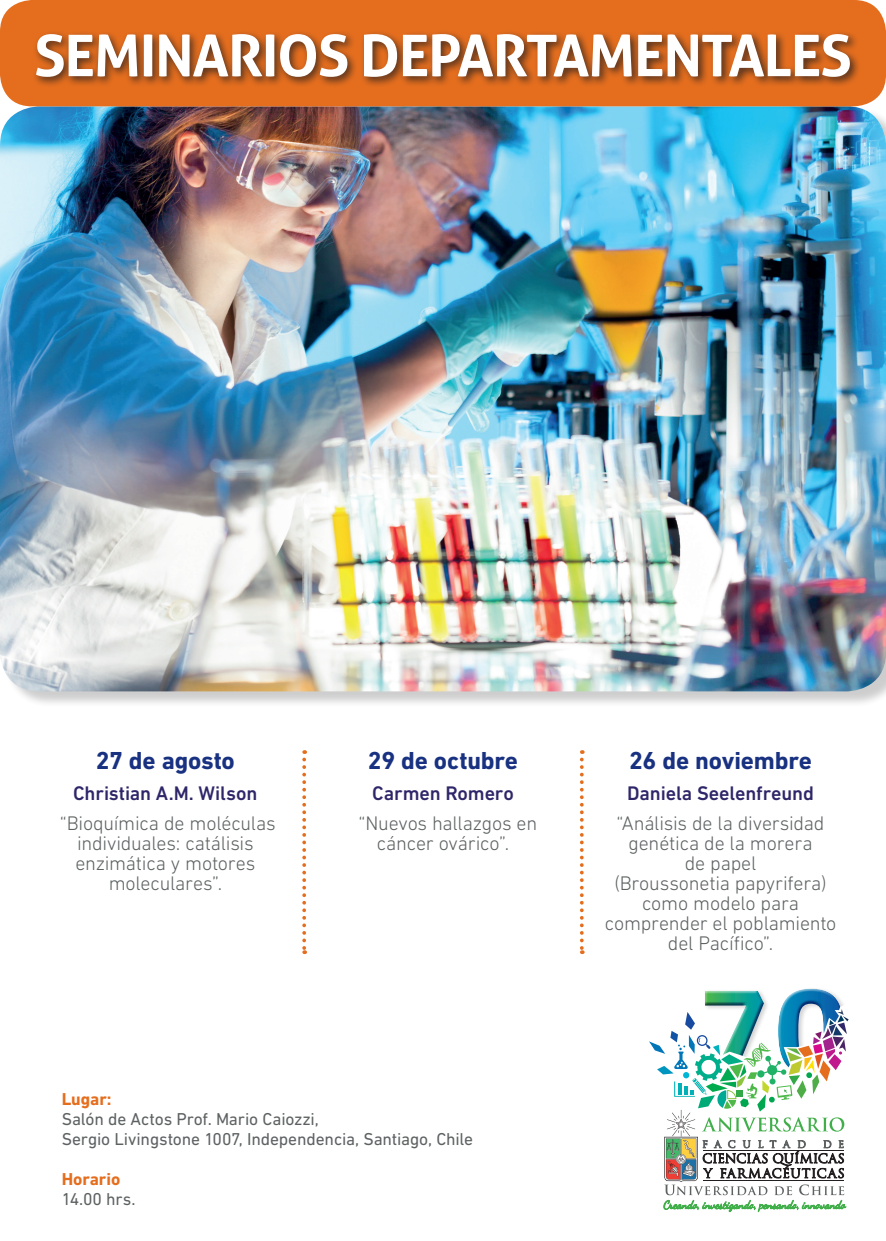
<style>
.page{position:relative;width:886px;height:1241px;background:#fff}
.page>*{position:absolute;margin:0;border:0;box-sizing:border-box;transform-origin:0 0}
.t1{font:700 57.5px "Aller";letter-spacing:-.02em;color:#fff}
.t2{font:700 25px "DIN Next LT Pro";letter-spacing:-.005em;color:#183181}
.t3{font:300 20px/20px "DIN Next LT Pro";letter-spacing:-.01em;color:#5d6162;text-align:center}
.t4{font:500 20px "DIN Next LT Pro";letter-spacing:-.005em;color:#2e2669}
.t5{font:17.5px/20px "DIN Next LT Pro";letter-spacing:-.01em;color:#5d6162}
.t6{font:700 17.5px "DIN Next LT Pro";letter-spacing:-.005em;color:#e56e1e}
</style>
<div class="page">
<div style="left:3px;top:108px;width:883px;height:599px;background:#231f20;opacity:.22"></div>
<img style="left:0;top:106px;width:886px;height:585px">
<div style="left:0;top:0;width:886px;height:106px;background:#e56e1e;border-radius:32px"></div>
<img style="left:649px;top:988px;width:200px;height:223px">
<div style="left:33px;top:30px;width:828px;height:58px;background:#231f20;opacity:.75"></div>
<svg style="left:302px;top:759px;width:4px;height:194px"></svg>
<svg style="left:580px;top:759px;width:4px;height:194px"></svg>
<h1 class="t1" style="left:34px;top:20px;width:819px">SEMINARIOS DEPARTAMENTALES</h1>
<p class="t2" style="left:96px;top:745px;width:140px">27 de agosto</p>
<p class="t4" style="left:73px;top:781px;width:186px">Christian A.M. Wilson</p>
<p class="t3" style="left:60px;top:813px;width:217px">“Bioquímica de moléculas individuales: catálisis enzimática y motores moleculares”.</p>
<p class="t2" style="left:368px;top:745px;width:152px">29 de octubre</p>
<p class="t4" style="left:372px;top:781px;width:143px">Carmen Romero</p>
<p class="t3" style="left:359px;top:813px;width:180px">“Nuevos hallazgos en cáncer ovárico”.</p>
<p class="t6" style="left:62px;top:1088px;width:51px">Lugar:</p>
<p class="t5" style="left:62px;top:1108px;width:413px">Salón de Actos Prof. Mario Caiozzi,<br>Sergio Livingstone 1007, Independencia, Santiago, Chile</p>
<p class="t6" style="left:62px;top:1168px;width:60px">Horario</p>
<p class="t5" style="left:62px;top:1188px;width:75px">14.00 hrs.</p>
<p class="t2" style="left:629px;top:745px;width:184px">26 de noviembre</p>
<p class="t4" style="left:627px;top:781px;width:188px">Daniela Seelenfreund</p>
<p class="t3" style="left:605px;top:813px;width:233px">“Análisis de la diversidad genética de la morera<br>de papel<br>(Broussonetia papyrifera) como modelo para comprender el poblamiento del Pacífico”.</p>
</div>
